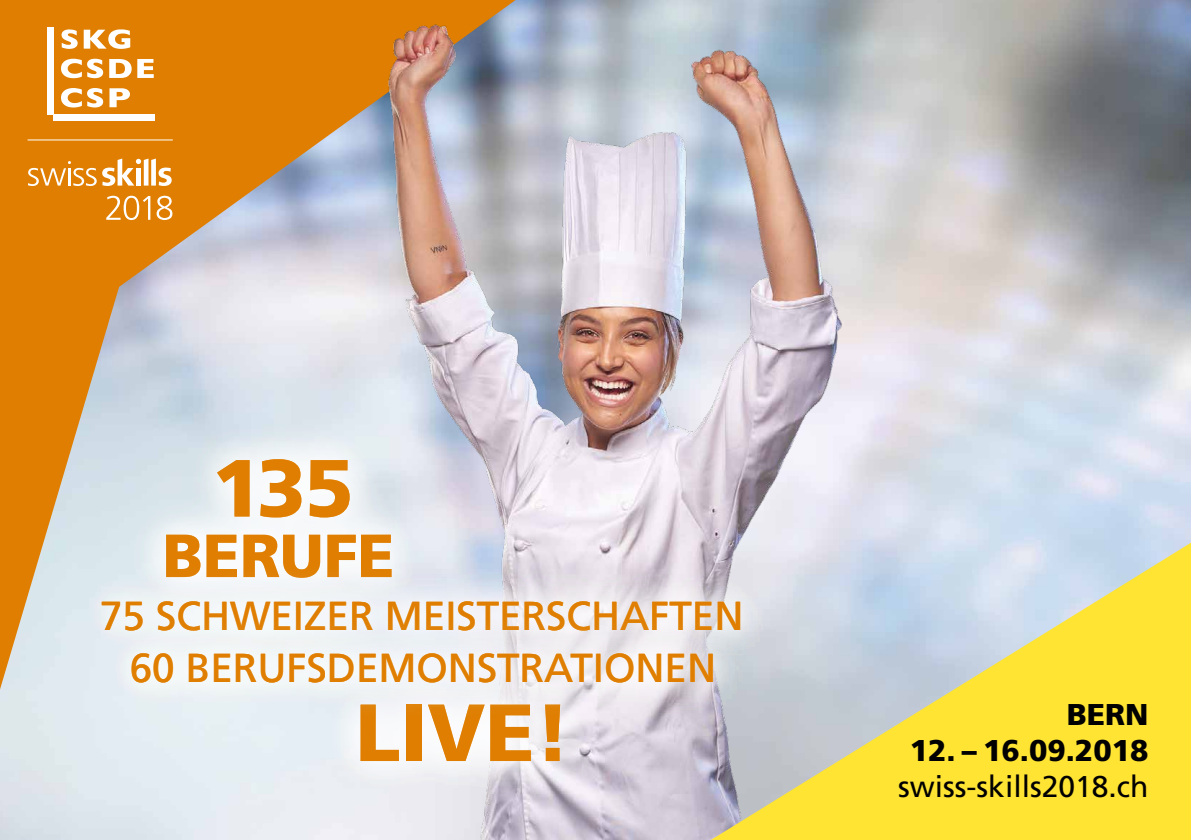
<style>
.page{position:relative;width:1191px;height:840px;background:#fff}
.page>*{position:absolute;margin:0;border:0;box-sizing:border-box;transform-origin:0 0}
.t1{font:900 80.6px "Frutiger LT Com";color:#df7e00}
.t2{font:900 60.4px "Frutiger LT Com";color:#df7e00}
.t3{font:40.4px/51.6px "Frutiger LT Com";color:#df7e00;text-align:center}
.t4{font:30px "Frutiger LT Com";color:#000}
.t5{font:900 30px "Frutiger LT Com";color:#000}
</style>
<div class="page">
<img style="left:0;top:0;width:1191px;height:839px">
<svg style="left:0;top:0;width:359px;height:689px;fill:#df7e00"></svg>
<img style="left:359px;top:0;width:500px;height:839px">
<svg style="left:711px;top:542px;width:480px;height:297px;fill:#ffe433"></svg>
<div style="left:122px;top:415px;width:311px;height:205px;background:#fff;opacity:.75"></div>
<div style="left:135px;top:428px;width:286px;height:180px;background:#fff;opacity:.7"></div>
<div style="left:317px;top:659px;width:286px;height:145px;background:#fff;opacity:.75"></div>
<div style="left:329px;top:672px;width:262px;height:120px;background:#fff;opacity:.7"></div>
<div style="left:64px;top:557px;width:719px;height:116px;background:#fff;opacity:.75"></div>
<div style="left:74px;top:570px;width:697px;height:91px;background:#fff;opacity:.7"></div>
<div style="left:90px;top:609px;width:666px;height:116px;background:#fff;opacity:.75"></div>
<div style="left:102px;top:622px;width:642px;height:90px;background:#fff;opacity:.7"></div>
<hr style="left:28px;top:139px;width:145px;height:1px;background:#fff">
<svg style="left:28px;top:158px;width:144px;height:28px"></svg>
<svg style="left:106px;top:196px;width:44px;height:24px"></svg>
<svg style="left:157px;top:196px;width:15px;height:24px"></svg>
<svg style="left:62px;top:29px;width:16px;height:20px"></svg>
<svg style="left:61px;top:59px;width:42px;height:19px"></svg>
<svg style="left:61px;top:88px;width:42px;height:19px"></svg>
<svg style="left:109px;top:59px;width:45px;height:19px"></svg>
<svg style="left:109px;top:88px;width:21px;height:19px"></svg>
<svg style="left:84px;top:29px;width:46px;height:20px"></svg>
<div style="left:54px;top:114px;width:101px;height:7px;background:#fff"></div>
<div style="left:47px;top:27px;width:7px;height:87px;background:#fff"></div>
<h1 class="t1" style="left:212px;top:439px;width:143px">135</h1>
<h2 class="t2" style="left:163px;top:519px;width:233px">BERUFE</h2>
<p class="t3" style="left:100px;top:590px;width:645px">75 SCHWEIZER MEISTERSCHAFTEN<br>60 BERUFSDEMONSTRATIONEN</p>
<h1 class="t1" style="left:355px;top:683px;width:217px">LIVE!</h1>
<p class="t5" style="left:1066px;top:696px;width:83px">BERN</p>
<p class="t5" style="left:910px;top:732px;width:240px">12. – 16.09.2018</p>
<p class="t4" style="left:898px;top:768px;width:252px">swiss-skills2018.ch</p>
</div>
